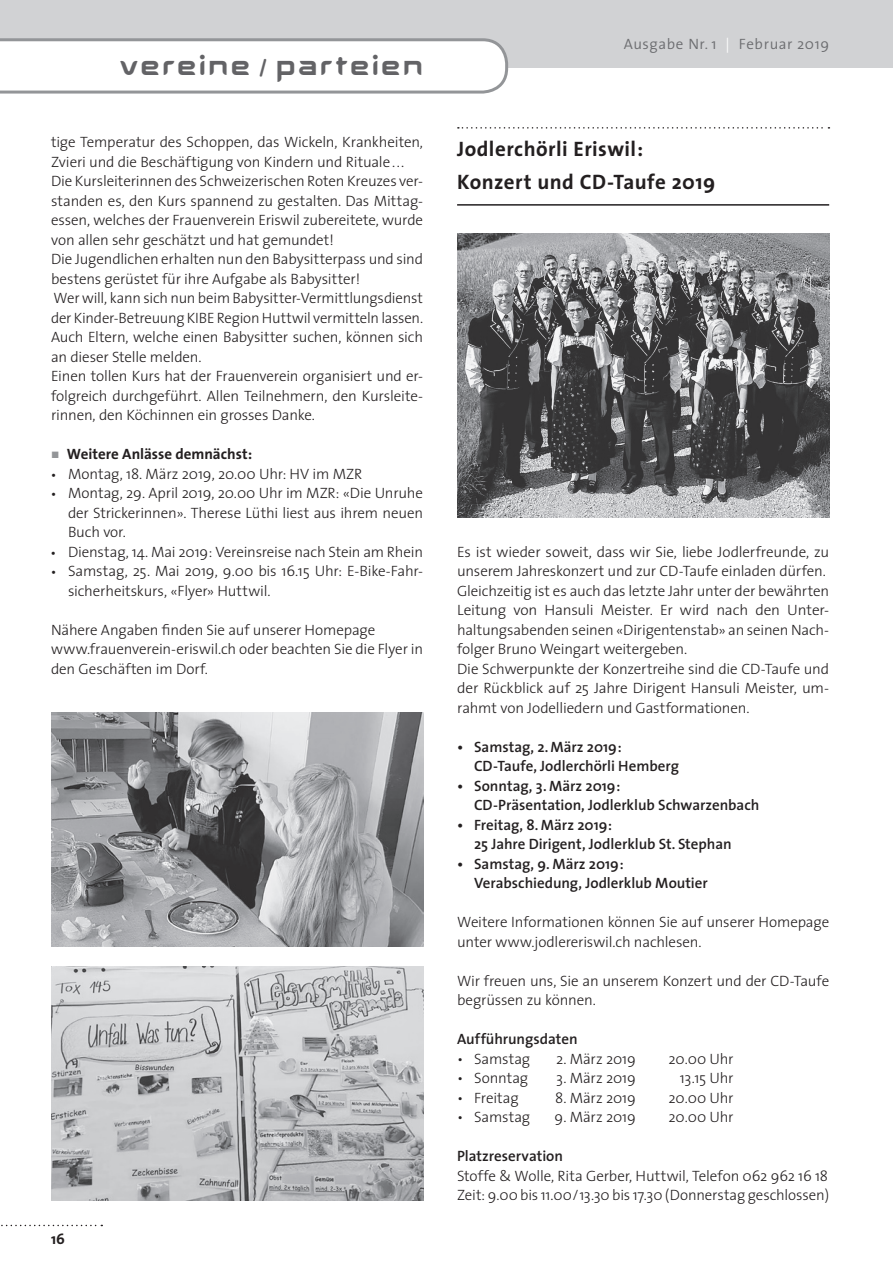
<style>
.page{position:relative;width:893px;height:1263px;background:#fff}
.page>*{position:absolute;margin:0;border:0;box-sizing:border-box;transform-origin:0 0}
.t1{font:30px "Aura";letter-spacing:.075em;color:#636366}
.t2{font:700 21px/33px "The Sans";letter-spacing:.02em;color:#231f20}
.t3{font:300 15px/19.5px "The Sans";letter-spacing:-.01em;color:#231f20}
.t4{font:600 15px/19.5px "The Sans";color:#231f20}
.t5{font:700 15px "The Sans";color:#231f20}
.t6{font:300 15px "The Sans";letter-spacing:.04em;color:#6c6d70}
.s1{font-family:"Aura";font-weight:400}
.s2{color:#fff}
</style>
<div class="page">
<div style="left:0;top:0;width:893px;height:68px;background:#d1d2d4"></div>
<svg style="left:0;top:38px;width:508px;height:56px"></svg>
<svg style="left:1px;top:1225px;width:101px;height:1px"></svg>
<svg style="left:458px;top:127px;width:371px;height:2px"></svg>
<hr style="left:457px;top:204px;width:372px;height:2px;background:#231f20">
<img style="left:51px;top:713px;width:372px;height:234px">
<img style="left:51px;top:966px;width:372px;height:234px">
<img style="left:457px;top:233px;width:372px;height:285px">
<h1 class="t1" style="left:120px;top:54px;width:304px">vereine / parteien</h1>
<p class="t3" style="left:51px;top:132px;width:374px">tige Temperatur des Schoppen, das Wickeln, Krankheiten, Zvieri und die Beschäftigung von Kindern und Rituale...<br>Die Kursleiterinnen des Schweizerischen Roten Kreuzes ver&shy;standen es, den Kurs spannend zu gestalten. Das Mittag&shy;essen, welches der Frauenverein Eriswil zubereitete, wurde von allen sehr geschätzt und hat gemundet!<br>Die Jugendlichen erhalten nun den Babysitterpass und sind bestens gerüstet für ihre Aufgabe als Babysitter!<br>Wer will, kann sich nun beim Babysitter-Vermittlungsdienst der Kinder-Betreuung KIBE Region Huttwil vermitteln -lassen.<br>Auch Eltern, welche einen Babysitter suchen, können sich an dieser Stelle melden.<br>Einen tollen Kurs hat der Frauenverein organisiert und er&shy;folgreich durchgeführt. Allen Teilnehmern, den Kursleite&shy;rinnen, den Köchinnen ein grosses Danke.</p>
<p class="t5" style="left:67px;top:441px;width:187px">Weitere Anlässe demnächst:</p>
<p class="t3" style="left:51px;top:463px;width:313px"><span class="s1">•</span> Montag, 18. März 2019, 20.00 Uhr: HV im MZR</p>
<p class="t3" style="left:68px;top:483px;width:357px;text-align:justify;text-indent:-17px"><span class="s1">•</span> Montag, 29. April 2019, 20.00 Uhr im MZR: «Die Unruhe der Strickerinnen». Therese Lüthi liest aus ihrem neuen Buch vor.</p>
<p class="t3" style="left:51px;top:541px;width:374px"><span class="s1">•</span> Dienstag, 14. Mai 2019: Vereinsreise nach Stein am Rhein</p>
<p class="t3" style="left:68px;top:561px;width:355px;text-indent:-17px"><span class="s1">•</span> Samstag, 25. Mai 2019, 9.00 bis 16.15 Uhr: E-Bike-Fahr&shy;sicherheitskurs, «Flyer» Huttwil.</p>
<p class="t3" style="left:51px;top:619px;width:374px">Nähere Angaben finden Sie auf unserer Homepage www.frauenverein-eriswil.ch oder beachten Sie die Flyer in den Geschäften im Dorf.</p>
<p class="t5" style="left:51px;top:1226px;width:15px">16</p>
<p class="t6" style="left:624px;top:32px;width:207px">Ausgabe Nr. 1 <span class="s2">|</span> Februar 2019</p>
<h2 class="t2" style="left:457px;top:132px;width:260px">Jodlerchörli Eriswil:<br>Konzert und CD-Taufe 2019</h2>
<p class="t3" style="left:457px;top:541px;width:374px">Es ist wieder soweit, dass wir Sie, liebe Jodlerfreunde, zu unserem Jahreskonzert und zur CD-Taufe einladen dürfen.<br>Gleichzeitig ist es auch das letzte Jahr unter der bewährten Leitung von Hansuli Meister. Er wird nach den Unter&shy;haltungsabenden seinen «Dirigentenstab» an seinen Nach&shy;folger Bruno Weingart weitergeben.<br>Die Schwerpunkte der Konzertreihe sind die CD-Taufe und der Rückblick auf 25 Jahre Dirigent Hansuli Meister, um&shy;rahmt von Jodelliedern und Gastformationen.</p>
<p class="t4" style="left:474px;top:736px;width:207px;text-indent:-17px">• Samstag, 2.März 2019:<br>CD-Taufe, Jodlerchörli Hemberg</p>
<p class="t4" style="left:474px;top:775px;width:287px;text-indent:-17px">• Sonntag, 3. März 2019:<br>CD-Präsentation, Jodlerklub Schwarzenbach</p>
<p class="t4" style="left:474px;top:814px;width:259px;text-indent:-17px">• Freitag, 8. März 2019:<br>25 Jahre Dirigent, Jodlerklub St. Stephan</p>
<p class="t4" style="left:474px;top:853px;width:235px;text-indent:-17px">• Samstag, 9. März 2019:<br>Verabschiedung, Jodlerklub Moutier</p>
<p class="t3" style="left:457px;top:912px;width:374px">Weitere Informationen können Sie auf unserer Homepage unter www.jodlereriswil.ch nachlesen.</p>
<p class="t3" style="left:457px;top:970px;width:374px">Wir freuen uns, Sie an unserem Konzert und der CD-Taufe begrüssen zu können.</p>
<p class="t4" style="left:457px;top:1029px;width:122px">Aufführungsdaten</p>
<p class="t3" style="left:457px;top:1048px;width:75px">• Samstag</p>
<p class="t3" style="left:556px;top:1048px;width:81px">2. März 2019</p>
<p class="t3" style="left:669px;top:1048px;width:66px">20.00 Uhr</p>
<p class="t3" style="left:457px;top:1068px;width:73px">• Sonntag</p>
<p class="t3" style="left:556px;top:1068px;width:81px">3. März 2019</p>
<p class="t3" style="left:680px;top:1068px;width:55px">13.15 Uhr</p>
<p class="t3" style="left:457px;top:1087px;width:63px">• Freitag</p>
<p class="t3" style="left:555px;top:1087px;width:82px">8. März 2019</p>
<p class="t3" style="left:669px;top:1087px;width:66px">20.00 Uhr</p>
<p class="t3" style="left:457px;top:1107px;width:75px">• Samstag</p>
<p class="t3" style="left:555px;top:1107px;width:83px">9. März 2019</p>
<p class="t3" style="left:669px;top:1107px;width:66px">20.00 Uhr</p>
<p class="t4" style="left:457px;top:1146px;width:107px">Platzreservation</p>
<p class="t3" style="left:457px;top:1165px;width:374px">Stoffe &amp; Wolle, Rita Gerber, Huttwil, Telefon 062 962 16 18<br>Zeit: 9.00 bis 11.00/13.30 bis 17.30 (Donnerstag geschlossen)</p>
</div>
